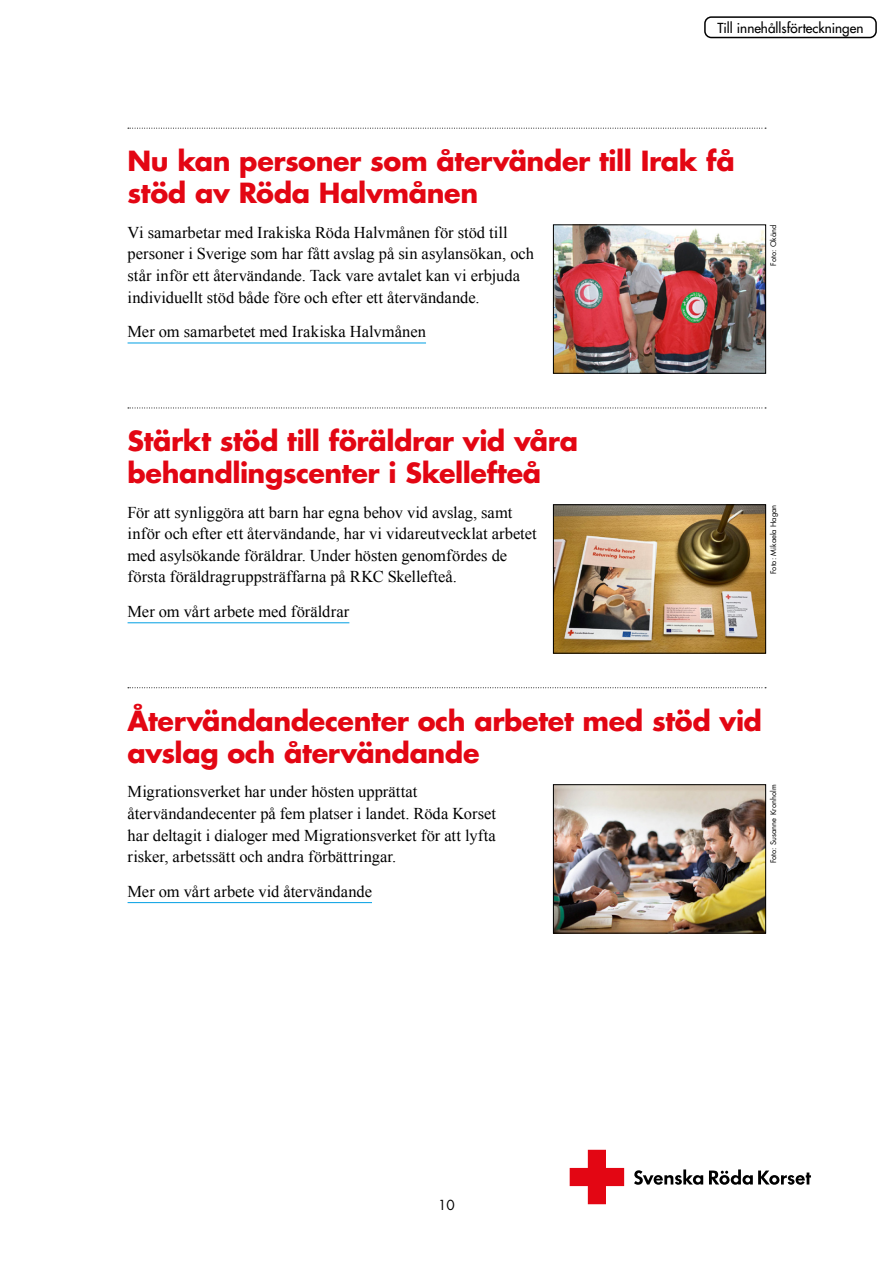
<style>
.page{position:relative;width:893px;height:1263px;background:#fff}
.page>*{position:absolute;margin:0;border:0;box-sizing:border-box;transform-origin:0 0}
.t1{font:700 27px/32.4px "Futura Std";letter-spacing:-.015em;color:#e30613}
.t2{font:16.5px/21.6px "Times New Roman";color:#000}
.t3{font:500 13.5px "Futura Std";color:#000}
.t4{font:13.5px "Futura Std";color:#000}
.t5{font:7.5px "Futura Std";color:#000}
</style>
<div class="page">
<svg style="left:570px;top:1150px;width:54px;height:54px"></svg>
<svg style="left:709px;top:1169px;width:102px;height:16px"></svg>
<svg style="left:634px;top:1169px;width:69px;height:16px"></svg>
<svg style="left:128px;top:128px;width:638px;height:1px"></svg>
<hr style="left:128px;top:343px;width:298px;height:1px;background:#009fe3">
<svg style="left:128px;top:408px;width:638px;height:1px"></svg>
<hr style="left:128px;top:622px;width:221px;height:1px;background:#009fe3">
<svg style="left:128px;top:687px;width:638px;height:1px"></svg>
<hr style="left:128px;top:902px;width:244px;height:1px;background:#009fe3">
<div style="left:704px;top:16px;width:173px;height:22px;border:2px solid #000;border-radius:6px"></div>
<img style="left:555px;top:227px;width:209px;height:144px">
<div style="left:553px;top:225px;width:213px;height:148px;border:1px solid #000"></div>
<img style="left:555px;top:507px;width:209px;height:144px">
<div style="left:553px;top:505px;width:213px;height:148px;border:1px solid #000"></div>
<img style="left:555px;top:786px;width:209px;height:145px">
<div style="left:553px;top:784px;width:213px;height:149px;border:1px solid #000"></div>
<p class="t3" style="left:718px;top:19px;width:147px">Till innehållsförteckningen</p>
<h1 class="t1" style="left:128px;top:144px;width:609px">Nu kan personer som återvänder till Irak få stöd av Röda Halvmånen</h1>
<p class="t2" style="left:128px;top:221px;width:408px">Vi samarbetar med Irakiska Röda Halvmånen för stöd till personer i Sverige som har fått avslag på sin asylansökan, och står inför ett återvändande. Tack vare avtalet kan vi erbjuda individuellt stöd både före och efter ett återvändande.</p>
<p class="t2" style="left:128px;top:320px;width:300px">Mer om samarbetet med Irakiska Halvmånen</p>
<p class="t5" style="left:769px;top:266px;width:43px;rotate:-90deg">Foto: Okänd</p>
<h1 class="t1" style="left:128px;top:424px;width:452px">Stärkt stöd till föräldrar vid våra behandlingscenter i Skellefteå</h1>
<p class="t2" style="left:128px;top:501px;width:411px">För att synliggöra att barn har egna behov vid avslag, samt inför och efter ett återvändande, har vi vidareutvecklat arbetet med asylsökande föräldrar. Under hösten genomfördes de första föräldragruppsträffarna på RKC Skellefteå.</p>
<p class="t2" style="left:128px;top:600px;width:223px">Mer om vårt arbete med föräldrar</p>
<p class="t5" style="left:769px;top:574px;width:71px;rotate:-90deg">Foto: Mikaela Hagan</p>
<h1 class="t1" style="left:128px;top:704px;width:636px">Återvändandecenter och arbetet med stöd vid avslag och återvändande</h1>
<p class="t2" style="left:128px;top:781px;width:370px">Migrationsverket har under hösten upprättat återvändandecenter på fem platser i landet. Röda Korset har deltagit i dialoger med Migrationsverket för att lyfta risker, arbetssätt och andra förbättringar.</p>
<p class="t2" style="left:128px;top:880px;width:246px">Mer om vårt arbete vid återvändande</p>
<p class="t5" style="left:769px;top:863px;width:80px;rotate:-90deg">Foto: Susanne Kronholm</p>
<p class="t4" style="left:438px;top:1197px;width:18px">10</p>
</div>
